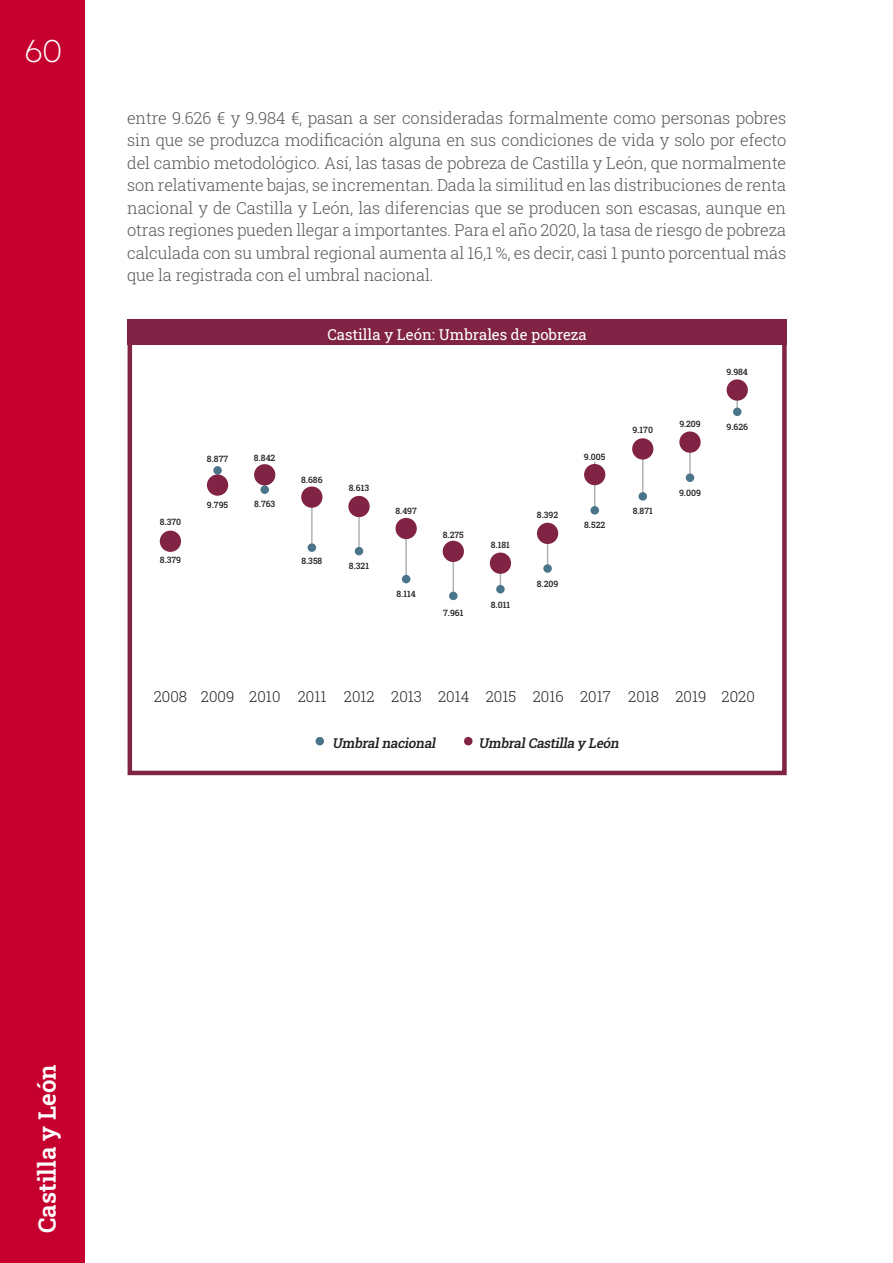
<style>
.page{position:relative;width:893px;height:1263px;background:#fff}
.page>*{position:absolute;margin:0;border:0;box-sizing:border-box;transform-origin:0 0}
.t1{font:300 33px "Mont";color:#fff}
.t2{font:600 24px "Roboto Slab";color:#fff}
.t3{font:300 16.5px/22.5px "Roboto Slab";letter-spacing:-.01em;color:#57585a;text-align:justify}
.t4{font:300 15px "Roboto Slab";color:#231f20}
.t5{font:15px "Roboto Slab";color:#fff}
.t6{font:italic 500 13.5px "Roboto Slab";color:#231f20}
.t7{font:500 8.7px "Roboto Slab";color:#231f20}
</style>
<div class="page">
<div style="left:0;top:0;width:85px;height:1263px;background:#c5002e"></div>
<div style="left:128px;top:319px;width:659px;height:26px;background:#812345"></div>
<div style="left:128px;top:319px;width:659px;height:456px;border:4px solid #812345"></div>
<div style="left:464px;top:737px;width:9px;height:8px;background:#812345;border-radius:50%"></div>
<div style="left:160px;top:531px;width:21px;height:21px;background:#812345;border-radius:50%"></div>
<div style="left:213px;top:466px;width:9px;height:9px;background:#49748a;border-radius:50%"></div>
<div style="left:207px;top:474px;width:21px;height:22px;background:#812345;border-radius:50%"></div>
<div style="left:260px;top:485px;width:9px;height:9px;background:#49748a;border-radius:50%"></div>
<div style="left:254px;top:464px;width:21px;height:21px;background:#812345;border-radius:50%"></div>
<hr style="left:311px;top:494px;width:2px;height:54px;background:#b0b3b3">
<div style="left:308px;top:543px;width:8px;height:9px;background:#49748a;border-radius:50%"></div>
<div style="left:301px;top:486px;width:21px;height:22px;background:#812345;border-radius:50%"></div>
<hr style="left:358px;top:504px;width:2px;height:47px;background:#b0b3b3">
<div style="left:355px;top:547px;width:8px;height:8px;background:#49748a;border-radius:50%"></div>
<div style="left:348px;top:496px;width:22px;height:21px;background:#812345;border-radius:50%"></div>
<hr style="left:405px;top:526px;width:2px;height:55px;background:#b0b3b3">
<div style="left:402px;top:575px;width:8px;height:8px;background:#49748a;border-radius:50%"></div>
<div style="left:395px;top:518px;width:22px;height:21px;background:#812345;border-radius:50%"></div>
<hr style="left:453px;top:554px;width:1px;height:42px;background:#b0b3b3">
<div style="left:449px;top:592px;width:9px;height:8px;background:#49748a;border-radius:50%"></div>
<div style="left:443px;top:541px;width:21px;height:21px;background:#812345;border-radius:50%"></div>
<div style="left:496px;top:585px;width:9px;height:8px;background:#49748a;border-radius:50%"></div>
<div style="left:490px;top:552px;width:21px;height:22px;background:#812345;border-radius:50%"></div>
<hr style="left:547px;top:537px;width:1px;height:31px;background:#b0b3b3">
<div style="left:543px;top:564px;width:9px;height:9px;background:#49748a;border-radius:50%"></div>
<div style="left:537px;top:523px;width:21px;height:21px;background:#812345;border-radius:50%"></div>
<hr style="left:594px;top:461px;width:1px;height:50px;background:#b0b3b3">
<div style="left:590px;top:506px;width:9px;height:9px;background:#49748a;border-radius:50%"></div>
<div style="left:584px;top:464px;width:21px;height:21px;background:#812345;border-radius:50%"></div>
<hr style="left:642px;top:447px;width:1px;height:49px;background:#b0b3b3">
<div style="left:638px;top:492px;width:9px;height:9px;background:#49748a;border-radius:50%"></div>
<div style="left:632px;top:438px;width:21px;height:22px;background:#812345;border-radius:50%"></div>
<svg style="left:736px;top:401px;width:2px;height:7px"></svg>
<div style="left:733px;top:408px;width:8px;height:8px;background:#49748a;border-radius:50%"></div>
<div style="left:727px;top:379px;width:21px;height:22px;background:#812345;border-radius:50%"></div>
<div style="left:315px;top:737px;width:9px;height:8px;background:#49748a;border-radius:50%"></div>
<hr style="left:689px;top:438px;width:2px;height:38px;background:#b0b3b3">
<div style="left:686px;top:473px;width:8px;height:9px;background:#49748a;border-radius:50%"></div>
<div style="left:679px;top:431px;width:22px;height:22px;background:#812345;border-radius:50%"></div>
<h1 class="t1" style="left:24px;top:30px;width:40px">60</h1>
<p class="t3" style="left:127px;top:106px;width:661px">entre 9.626 € y 9.984 €, pasan a ser consideradas formalmente como personas pobres sin que se produzca modificación alguna en sus condiciones de vida y solo por efecto del cambio metodológico. Así, las tasas de pobreza de Castilla y León, que normalmente son relativamente bajas, se incrementan. Dada la similitud en las distribuciones de renta nacional y de Castilla y León, las diferencias que se producen son escasas, aunque en otras regiones pueden llegar a importantes. Para el año 2020, la tasa de riesgo de pobreza calculada con su umbral regional aumenta al 16,1 %, es decir, casi 1 punto porcentual más que la registrada con el umbral nacional.</p>
<p class="t5" style="left:327px;top:324px;width:261px">Castilla y León: Umbrales de pobreza</p>
<p class="t7" style="left:160px;top:516px;width:23px">8.370</p>
<p class="t7" style="left:160px;top:554px;width:23px">8.379</p>
<p class="t7" style="left:207px;top:453px;width:23px">8.877</p>
<p class="t7" style="left:207px;top:498px;width:23px">9.795</p>
<p class="t7" style="left:254px;top:452px;width:23px">8.842</p>
<p class="t7" style="left:254px;top:497px;width:23px">8.763</p>
<p class="t7" style="left:301px;top:474px;width:23px">8.686</p>
<p class="t7" style="left:301px;top:554px;width:23px">8.358</p>
<p class="t7" style="left:349px;top:482px;width:22px">8.613</p>
<p class="t7" style="left:349px;top:560px;width:22px">8.321</p>
<p class="t7" style="left:395px;top:504px;width:23px">8.497</p>
<p class="t7" style="left:396px;top:587px;width:21px">8.114</p>
<p class="t7" style="left:443px;top:529px;width:23px">8.275</p>
<p class="t7" style="left:443px;top:607px;width:22px">7.961</p>
<p class="t7" style="left:491px;top:539px;width:21px">8.181</p>
<p class="t7" style="left:491px;top:598px;width:21px">8.011</p>
<p class="t7" style="left:537px;top:509px;width:23px">8.392</p>
<p class="t7" style="left:537px;top:578px;width:23px">8.209</p>
<p class="t7" style="left:584px;top:451px;width:23px">9.005</p>
<p class="t7" style="left:584px;top:519px;width:23px">8.522</p>
<p class="t7" style="left:632px;top:423px;width:22px">9.170</p>
<p class="t7" style="left:633px;top:505px;width:22px">8.871</p>
<p class="t7" style="left:679px;top:418px;width:23px">9.209</p>
<p class="t7" style="left:679px;top:487px;width:23px">9.009</p>
<p class="t7" style="left:727px;top:366px;width:23px">9.984</p>
<p class="t7" style="left:726px;top:421px;width:23px">9.626</p>
<p class="t4" style="left:154px;top:686px;width:35px">2008</p>
<p class="t4" style="left:201px;top:686px;width:35px">2009</p>
<p class="t4" style="left:249px;top:686px;width:33px">2010</p>
<p class="t4" style="left:298px;top:686px;width:30px">2011</p>
<p class="t4" style="left:344px;top:686px;width:32px">2012</p>
<p class="t4" style="left:391px;top:686px;width:32px">2013</p>
<p class="t4" style="left:438px;top:686px;width:33px">2014</p>
<p class="t4" style="left:486px;top:686px;width:32px">2015</p>
<p class="t4" style="left:533px;top:686px;width:32px">2016</p>
<p class="t4" style="left:580px;top:686px;width:32px">2017</p>
<p class="t4" style="left:628px;top:686px;width:32px">2018</p>
<p class="t4" style="left:675px;top:686px;width:33px">2019</p>
<p class="t4" style="left:722px;top:686px;width:35px">2020</p>
<p class="t6" style="left:332px;top:734px;width:108px">Umbralnacional</p>
<p class="t6" style="left:478px;top:734px;width:145px">UmbralCastilla y León</p>
<h2 class="t2" style="left:31px;top:1233px;width:170px;rotate:-90deg">Castilla y León</h2>
</div>
